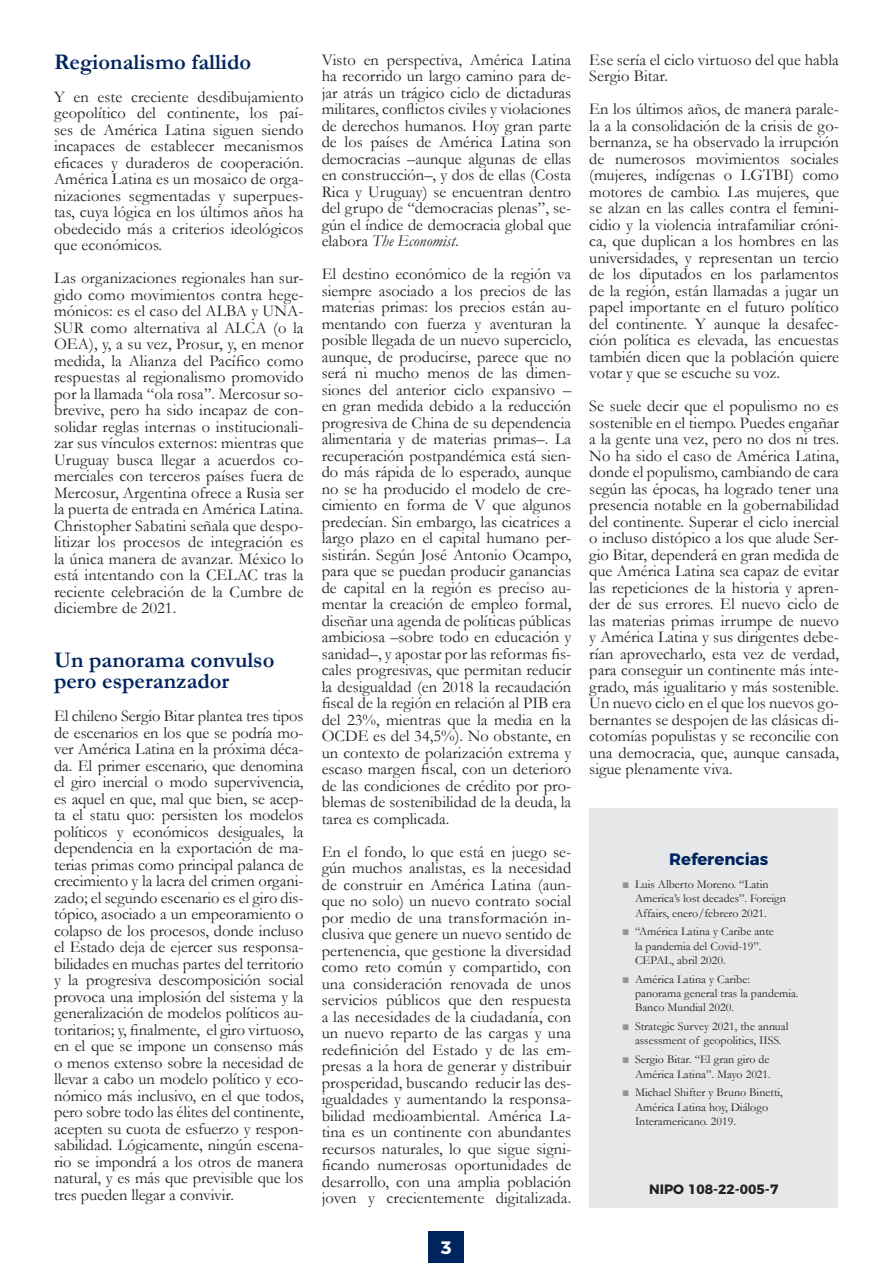
<style>
.page{position:relative;width:893px;height:1263px;background:#fff}
.page>*{position:absolute;margin:0;border:0;box-sizing:border-box;transform-origin:0 0}
.t1{font:700 22.5px/21px "Garamond";color:#00245e}
.t2{font:700 18px "Montserrat";color:#fff}
.t3{font:16.5px/16.5px "Garamond";color:#231f20;text-align:justify}
.t4{font:700 16.5px "Montserrat";color:#00245e}
.t5{font:700 13.5px "Montserrat";color:#231f20}
.t6{font:12px/14.4px "Garamond";color:#231f20}
.s1{font-style:italic}
.s2{font-weight:700;color:#939598}
</style>
<div class="page">
<div style="left:429px;top:1232px;width:35px;height:31px;background:#00245e"></div>
<div style="left:589px;top:808px;width:249px;height:400px;background:#e6e7e9"></div>
<p class="t1" style="left:54px;top:51px;width:199px">Regionalismo fallido</p>
<p class="t3" style="left:54px;top:88px;width:251px">Y en este creciente desdibujamiento geopolítico del continente, los paí&shy;ses de América Latina siguen siendo incapaces de establecer mecanismos eficaces y duraderos de cooperación.<br>América Latina es un mosaico de orga&shy;nizaciones segmentadas y superpues&shy;tas, cuya lógica en los últimos años ha obedecido más a criterios ideológicos que económicos.</p>
<p class="t3" style="left:54px;top:269px;width:251px">Las organizaciones regionales han sur&shy;gido como movimientos contra hege&shy;mónicos: es el caso del ALBA y UNA-SUR como alternativa al ALCA (o la OEA), y, a su vez, Prosur, y, en menor medida, la Alianza del Pacífico como respuestas al regionalismo promovido por la llamada “ola rosa”. Mercosur so&shy;brevive, pero ha sido incapaz de con&shy;solidar reglas internas o institucionali&shy;zar sus vínculos externos: mientras que Uruguay busca llegar a acuerdos co&shy;merciales con terceros países fuera de Mercosur, Argentina ofrece a Rusia ser la puerta de entrada en América Latina.<br>Christopher Sabatini señala que despo&shy;litizar los procesos de integración es la única manera de avanzar. México lo está intentando con la CELAC tras la reciente celebración de la Cumbre de diciembre de 2021.</p>
<p class="t1" style="left:54px;top:650px;width:222px">Un panorama convulso pero esperanzador</p>
<p class="t3" style="left:54px;top:707px;width:251px">El chileno Sergio Bitar plantea tres tipos de escenarios en los que se podría mo&shy;ver América Latina en la próxima déca&shy;da. El primer escenario, que denomina el giro inercial o modo supervivencia, es aquel en que, mal que bien, se acep&shy;ta el statu quo: persisten los modelos políticos y económicos desiguales, la dependencia en la exportación de ma&shy;terias primas como principal palanca de crecimiento y la lacra del crimen organi&shy;zado; el segundo escenario es el giro dis&shy;tópico, asociado a un empeoramiento o colapso de los procesos, donde incluso el Estado deja de ejercer sus responsa&shy;bilidades en muchas partes del territorio y la progresiva descomposición social provoca una implosión del sistema y la generalización de modelos políticos au&shy;toritarios; y, finalmente, el giro virtuoso, en el que se impone un consenso más o menos extenso sobre la necesidad de llevar a cabo un modelo político y eco&shy;nómico más inclusivo, en el que todos, pero sobre todo las élites del continente, acepten su cuota de esfuerzo y respon&shy;sabilidad. Lógicamente, ningún escena&shy;rio se impondrá a los otros de manera natural, y es más que previsible que los tres pueden llegar a convivir.</p>
<p class="t3" style="left:322px;top:51px;width:251px">Visto en perspectiva, América Latina ha recorrido un largo camino para de&shy;jar atrás un trágico ciclo de dictaduras militares, conflictos civiles y violaciones de derechos humanos. Hoy gran parte de los países de América Latina son democracias –aunque algunas de ellas en construcción–, y dos de ellas (Costa Rica y Uruguay) se encuentran dentro del grupo de “democracias plenas”, se&shy;gún el índice de democracia global que elabora <span class="s1">The Economist</span>.</p>
<p class="t3" style="left:322px;top:265px;width:251px">El destino económico de la región va siempre asociado a los precios de las materias primas: los precios están au&shy;mentando con fuerza y aventuran la posible llegada de un nuevo superciclo, aunque, de producirse, parece que no será ni mucho menos de las dimen&shy;siones del anterior ciclo expansivo – en gran medida debido a la reducción progresiva de China de su dependencia alimentaria y de materias primas–. La recuperación postpandémica está sien&shy;do más rápida de lo esperado, aunque no se ha producido el modelo de cre&shy;cimiento en forma de V que algunos predecían. Sin embargo, las cicatrices a largo plazo en el capital humano per&shy;sistirán. Según José Antonio Ocampo, para que se puedan producir ganancias de capital en la región es preciso au&shy;mentar la creación de empleo formal, diseñar una agenda de políticas públicas ambiciosa –sobre todo en educación y sanidad–, y apostar por las reformas fis&shy;cales progresivas, que permitan reducir la desigualdad (en 2018 la recaudación fiscal de la región en relación al PIB era del 23%, mientras que la media en la OCDE es del 34,5%). No obstante, en un contexto de polarización extrema y escaso margen fiscal, con un deterioro de las condiciones de crédito por pro&shy;blemas de sostenibilidad de la deuda, la tarea es complicada.</p>
<p class="t3" style="left:322px;top:843px;width:251px">En el fondo, lo que está en juego se&shy;gún muchos analistas, es la necesidad de construir en América Latina (aun&shy;que no solo) un nuevo contrato social por medio de una transformación in&shy;clusiva que genere un nuevo sentido de pertenencia, que gestione la diversidad como reto común y compartido, con una consideración renovada de unos servicios públicos que den respuesta a las necesidades de la ciudadanía, con un nuevo reparto de las cargas y una redefinición del Estado y de las em&shy;presas a la hora de generar y distribuir prosperidad, buscando reducir las des&shy;igualdades y aumentando la responsa&shy;bilidad medioambiental. América La&shy;tina es un continente con abundantes recursos naturales, lo que sigue signi&shy;ficando numerosas oportunidades de desarrollo, con una amplia población joven y crecientemente digitalizada.</p>
<p class="t2" style="left:441px;top:1232px;width:13px">3</p>
<p class="t3" style="left:589px;top:51px;width:251px">Ese sería el ciclo virtuoso del que habla<br>Sergio Bitar.</p>
<p class="t3" style="left:589px;top:100px;width:251px">En los últimos años, de manera parale&shy;la a la consolidación de la crisis de go&shy;bernanza, se ha observado la irrupción de numerosos movimientos sociales (mujeres, indígenas o LGTBI) como motores de cambio. Las mujeres, que se alzan en las calles contra el femini&shy;cidio y la violencia intrafamiliar cróni&shy;ca, que duplican a los hombres en las universidades, y representan un tercio de los diputados en los parlamentos de la región, están llamadas a jugar un papel importante en el futuro político del continente. Y aunque la desafec&shy;ción política es elevada, las encuestas también dicen que la población quiere votar y que se escuche su voz.</p>
<p class="t3" style="left:589px;top:397px;width:251px">Se suele decir que el populismo no es sostenible en el tiempo. Puedes engañar a la gente una vez, pero no dos ni tres.<br>No ha sido el caso de América Latina, donde el populismo, cambiando de cara según las épocas, ha logrado tener una presencia notable en la gobernabilidad del continente. Superar el ciclo inercial o incluso distópico a los que alude Ser&shy;gio Bitar, dependerá en gran medida de que América Latina sea capaz de evitar las repeticiones de la historia y apren&shy;der de sus errores. El nuevo ciclo de las materias primas irrumpe de nuevo y América Latina y sus dirigentes debe&shy;rían aprovecharlo, esta vez de verdad, para conseguir un continente más inte&shy;grado, más igualitario y más sostenible.<br>Un nuevo ciclo en el que los nuevos go&shy;bernantes se despojen de las clásicas di&shy;cotomías populistas y se reconcilie con una democracia, que, aunque cansada, sigue plenamente viva.</p>
<p class="t4" style="left:669px;top:845px;width:101px">Referencias</p>
<p class="t6" style="left:635px;top:876px;width:152px;text-indent:-13px"><span class="s2">■</span> Luis Alberto Moreno. “Latin<br>America’s lost decades”. Foreign<br>Affairs, enero/febrero 2021.</p>
<p class="t6" style="left:635px;top:924px;width:140px;text-indent:-13px"><span class="s2">■</span> “América Latina y Caribe ante la pandemia del Covid-19”.<br>CEPAL, abril 2020.</p>
<p class="t6" style="left:635px;top:971px;width:165px;text-indent:-13px"><span class="s2">■</span> América Latina y Caribe: panorama general tras la pandemia.<br>Banco Mundial 2020.</p>
<p class="t6" style="left:622px;top:1019px;width:168px;text-align:center"><span class="s2">■</span> Strategic Survey 2021, the annual assessment of geopolitics, IISS.</p>
<p class="t6" style="left:622px;top:1052px;width:150px;text-align:right"><span class="s2">■</span> Sergio Bitar. “El gran giro de<br>América Latina”. Mayo 2021.</p>
<p class="t6" style="left:635px;top:1085px;width:149px;text-indent:-13px"><span class="s2">■</span> Michael Shifter y Bruno Binetti,<br>América Latina hoy, Diálogo<br>Interamericano. 2019.</p>
<p class="t5" style="left:649px;top:1178px;width:131px">NIPO 108-22-005-7</p>
</div>
